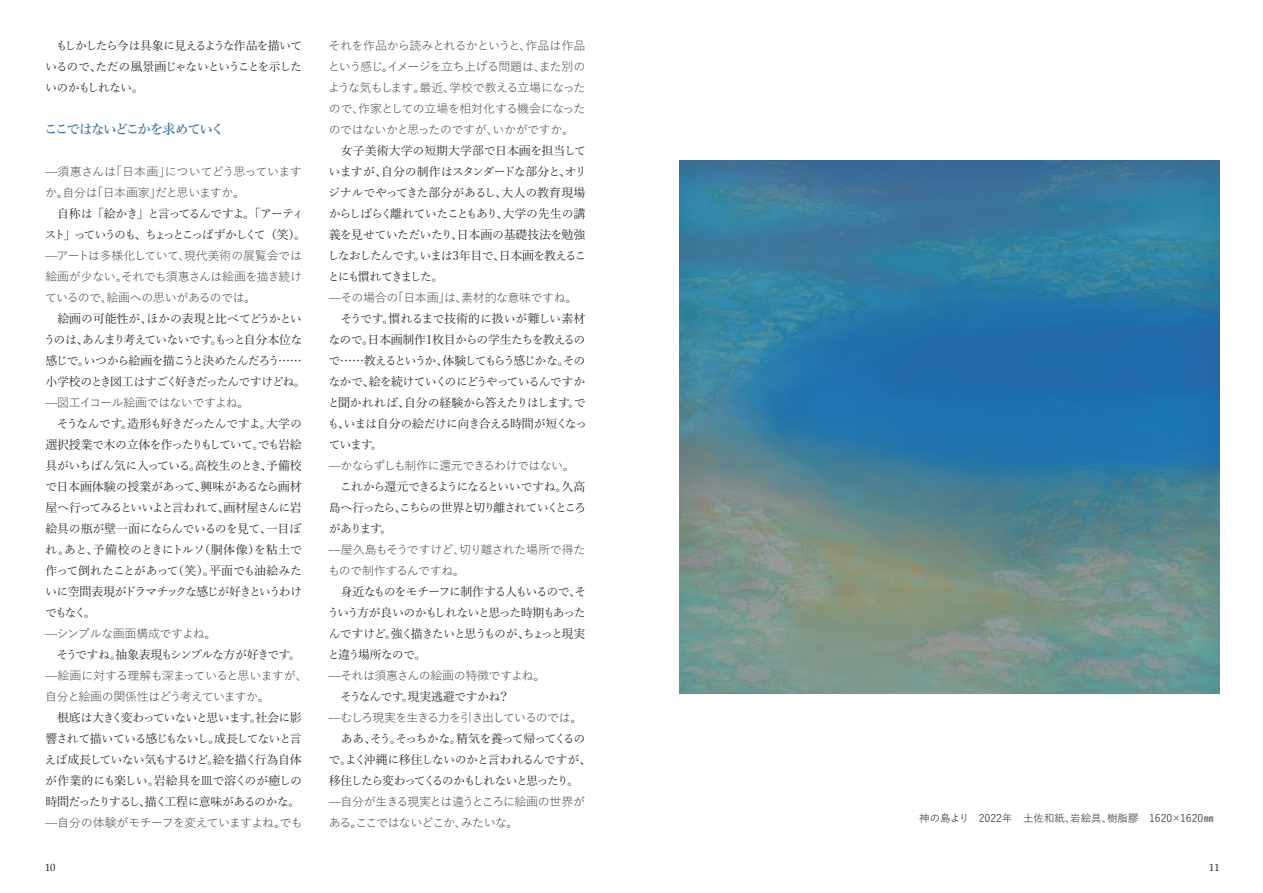
<style>
.page{position:relative;width:1263px;height:893px;background:#fff}
.page>*{position:absolute;margin:0;border:0;box-sizing:border-box;transform-origin:0 0}
.t1{font:600 13.5px "Yu Mincho";letter-spacing:-.11em;color:#3e769b}
.t2{font:12px/21px "Yu Mincho";letter-spacing:-.09em;color:#231f20;text-align:justify}
.t3{font:12px/21px "Yu Gothic";letter-spacing:-.05em;color:#4b4c4d;text-align:justify}
.t4{font:12px/21px "Yu Gothic";letter-spacing:-.07em;color:#4b4c4d}
.t5{font:12px/21px "Yu Gothic";letter-spacing:-.03em;color:#4b4c4d}
.t6{font:12px/21px "Yu Mincho";letter-spacing:-.13em;color:#231f20}
.t7{font:12px "Yu Mincho";letter-spacing:-.065em;color:#231f20}
.t8{font:12px "Yu Gothic";letter-spacing:-.075em;color:#4b4c4d}
.t9{font:12px "Yu Mincho";letter-spacing:-.055em;color:#231f20}
.t10{font:10.5px "Yu Gothic";color:#231f20}
.t11{font:10.5px "Book Antiqua";color:#231f20}
</style>
<div class="page">
<img style="left:680px;top:160px;width:539px;height:533px">
<p class="t2" style="left:45px;top:33px;width:259px">　もしかしたら今は具象に見えるような作品を描いているので、ただの風景画じゃないということを示したいのかもしれない。</p>
<p class="t1" style="left:44px;top:121px;width:182px">ここではないどこかを求めていく</p>
<p class="t3" style="left:45px;top:159px;width:258px">—須惠さんは「日本画」についてどう思っていますか。自分は「日本画家」だと思いますか。</p>
<p class="t6" style="left:45px;top:201px;width:263px">　自称は「絵かき」と言ってるんですよ。「アーティスト」っていうのも、ちょっとこっぱずかしくて（笑）。</p>
<p class="t3" style="left:45px;top:243px;width:259px">—アートは多様化していて、現代美術の展覧会では絵画が少ない。それでも須惠さんは絵画を描き続けているので、絵画への思いがあるのでは。</p>
<p class="t2" style="left:44px;top:306px;width:264px;text-align:left">　絵画の可能性が、ほかの表現と比べてどうかというのは、あんまり考えていないです。もっと自分本位な感じで。いつから絵画を描こうと決めたんだろう……小学校のとき図工はすごく好きだったんですけどね。</p>
<p class="t3" style="left:45px;top:390px;width:205px">—図工イコール絵画ではないですよね。</p>
<p class="t2" style="left:45px;top:411px;width:259px">　そうなんです。造形も好きだったんですよ。大学の選択授業で木の立体を作ったりもしていて。でも岩絵具がいちばん気に入っている。高校生のとき、予備校で日本画体験の授業があって、興味があるなら画材屋へ行ってみるといいよと言われて、画材屋さんに岩絵具の瓶が壁一面にならんでいるのを見て、一目ぼれ。あと、予備校のときにトルソ（胴体像）を粘土で作って倒れたことがあって（笑）。平面でも油絵みたいに空間表現がドラマチックな感じが好きというわけでもなく。</p>
<p class="t3" style="left:45px;top:621px;width:172px">—シンプルな画面構成ですよね。</p>
<p class="t7" style="left:45px;top:643px;width:257px">　そうですね。抽象表現もシンプルな方が好きです。</p>
<p class="t4" style="left:45px;top:663px;width:264px">—絵画に対する理解も深まっていると思いますが、自分と絵画の関係性はどう考えていますか。</p>
<p class="t2" style="left:45px;top:705px;width:259px">　根底は大きく変わっていないと思います。社会に影響されて描いている感じもないし。成長してないと言えば成長していない気もするけど。絵を描く行為自体が作業的にも楽しい。岩絵具を皿で溶くのが癒しの時間だったりするし、描く工程に意味があるのかな。</p>
<p class="t3" style="left:45px;top:810px;width:259px">—自分の体験がモチーフを変えていますよね。でも</p>
<p class="t3" style="left:328px;top:33px;width:259px">それを作品から読みとれるかというと、作品は作品という感じ。イメージを立ち上げる問題は、また別のような気もします。最近、学校で教える立場になったので、作家としての立場を相対化する機会になったのではないかと思ったのですが、いかがですか。</p>
<p class="t2" style="left:327px;top:138px;width:261px">　女子美術大学の短期大学部で日本画を担当していますが、自分の制作はスタンダードな部分と、オリジナルでやってきた部分があるし、大人の教育現場からしばらく離れていたこともあり、大学の先生の講義を見せていただいたり、日本画の基礎技法を勉強しなおしたんです。いまは3年目で、日本画を教えることにも慣れてきました。</p>
<p class="t5" style="left:329px;top:285px;width:250px">—その場合の「日本画」は、素材的な意味ですね。</p>
<p class="t2" style="left:328px;top:306px;width:261px;text-align:left">　そうです。慣れるまで技術的に扱いが難しい素材なので。日本画制作1枚目からの学生たちを教えるので……教えるというか、体験してもらう感じかな。そのなかで、絵を続けていくのにどうやっているんですかと聞かれれば、自分の経験から答えたりはします。でも、いまは自分の絵だけに向き合える時間が短くなっています。</p>
<p class="t3" style="left:329px;top:453px;width:247px">—かならずしも制作に還元できるわけではない。</p>
<p class="t2" style="left:329px;top:474px;width:259px">　これから還元できるようになるといいですね。久高島へ行ったら、こちらの世界と切り離されていくところがあります。</p>
<p class="t5" style="left:328px;top:537px;width:259px">—屋久島もそうですけど、切り離された場所で得たもので制作するんですね。</p>
<p class="t2" style="left:327px;top:579px;width:261px">　身近なものをモチーフに制作する人もいるので、そういう方が良いのかもしれないと思った時期もあったんですけど。強く描きたいと思うものが、ちょっと現実と違う場所なので。</p>
<p class="t3" style="left:329px;top:663px;width:218px">—それは須惠さんの絵画の特徴ですよね。</p>
<p class="t9" style="left:329px;top:685px;width:182px">　そうなんです。現実逃避ですかね？</p>
<p class="t8" style="left:329px;top:706px;width:255px">—むしろ現実を生きる力を引き出しているのでは。</p>
<p class="t2" style="left:329px;top:726px;width:264px;text-align:left">　ああ、そう。そっちかな。精気を養って帰ってくるので。よく沖縄に移住しないのかと言われるんですが、移住したら変わってくるのかもしれないと思ったり。</p>
<p class="t4" style="left:329px;top:789px;width:258px">—自分が生きる現実とは違うところに絵画の世界がある。ここではないどこか、みたいな。</p>
<p class="t10" style="left:919px;top:809px;width:296px">神の島より　2022年　土佐和紙、岩絵具、樹脂膠　1620×1620㎜</p>
<p class="t11" style="left:45px;top:860px;width:12px">10</p>
<p class="t11" style="left:1209px;top:860px;width:12px">11</p>
</div>
